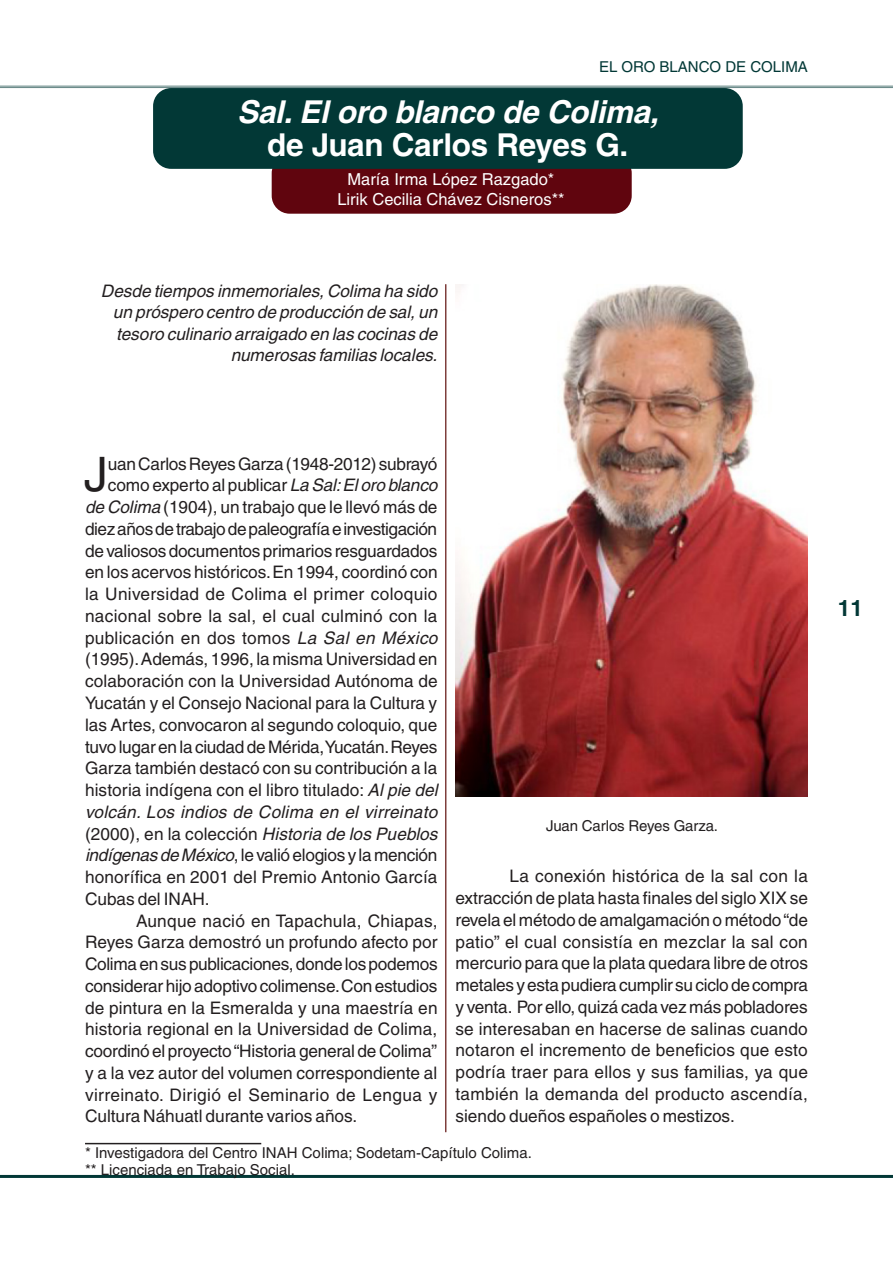
<style>
.page{position:relative;width:893px;height:1263px;background:#fff}
.page>*{position:absolute;margin:0;border:0;box-sizing:border-box;transform-origin:0 0}
.P1{font:47.55px "Helvetica";color:#231f20}
.TÌTULO{font:italic 700 31.5px "Helvetica";letter-spacing:-.01em;color:#fff}
.TÌTULO-2{font:700 31.5px "Helvetica";letter-spacing:-.01em;color:#fff}
.t1{font:700 22.5px "Helvetica";color:#023836}
.TEXTO{font:17.25px/21.8px "Helvetica";color:#231f20;text-align:justify}
.P1-2{font:17.25px "Helvetica";color:#231f20}
.SINSAN{font:italic 17.25px/21.5px "Helvetica";color:#231f20;text-align:right}
.P1-3{font:17.25px "Helvetica";letter-spacing:.02em;color:#231f20}
.P1-4{font:17.25px "Helvetica";letter-spacing:-.025em;color:#231f20}
.P1-5{font:italic 17.25px "Helvetica";letter-spacing:.015em;color:#231f20}
.P1-6{font:17.25px "Helvetica";letter-spacing:-.02em;color:#231f20}
.AUTOR{font:16.5px "Helvetica";color:#fff}
.PIE_PAG{font:15px "Helvetica";color:#231f20}
.t2{font:15px "Helvetica";color:#023836}
.s1{font-style:italic}
</style>
<div class="page">
<hr style="left:0;top:1175px;width:893px;height:3px;background:#023836">
<hr style="left:0;top:85px;width:893px;height:3px;background:#023836">
<div style="left:272px;top:155px;width:360px;height:59px;background:#60050e;border-radius:18px"></div>
<div style="left:153px;top:88px;width:590px;height:81px;background:#023836;border-radius:18px"></div>
<hr style="left:85px;top:1143px;width:176px;height:1px;background:#231f20">
<hr style="left:445px;top:284px;width:1px;height:848px;background:#7e3e3c">
<img style="left:456px;top:284px;width:352px;height:512px">
<p class="t2" style="left:599px;top:58px;width:210px">EL ORO BLANCO DE COLIMA</p>
<p class="TÌTULO" style="left:237px;top:93px;width:423px">Sal. El oro blanco de Colima,</p>
<p class="TÌTULO-2" style="left:267px;top:126px;width:363px">de Juan Carlos Reyes G.</p>
<p class="AUTOR" style="left:348px;top:170px;width:208px">María Irma López Razgado*</p>
<p class="AUTOR" style="left:337px;top:189px;width:229px">Lirik Cecilia Chávez Cisneros**</p>
<p class="SINSAN" style="left:101px;top:280px;width:338px">Desde tiempos inmemoriales, Colima ha sido un próspero centro de producción de sal, un tesoro culinario arraigado en las cocinas de numerosas familias locales.</p>
<p class="P1" style="left:84px;top:447px;width:25px">J</p>
<p class="P1-6" style="left:108px;top:454px;width:331px">uan Carlos Reyes Garza (1948-2012) subrayó</p>
<p class="P1-2" style="left:108px;top:475px;width:331px">como experto al publicar <span class="s1">La Sal: El oro blanco</span></p>
<p class="P1-2" style="left:85px;top:497px;width:354px"><span class="s1">de Colima</span> (1904), un trabajo que le llevó más de</p>
<p class="P1-4" style="left:85px;top:519px;width:354px">diez años de trabajo de paleografía e investigación</p>
<p class="P1-2" style="left:85px;top:541px;width:354px">de valiosos documentos primarios resguardados</p>
<p class="P1-2" style="left:85px;top:562px;width:354px">en los acervos históricos. En 1994, coordinó con</p>
<p class="P1-3" style="left:85px;top:584px;width:354px">la Universidad de Colima el primer coloquio</p>
<p class="P1-3" style="left:85px;top:606px;width:354px">nacional sobre la sal, el cual culminó con la</p>
<p class="P1-3" style="left:85px;top:628px;width:354px">publicación en dos tomos <span class="s1">La Sal en México</span></p>
<p class="P1-2" style="left:85px;top:649px;width:354px">(1995). Además, 1996, la misma Universidad en</p>
<p class="P1-2" style="left:85px;top:671px;width:354px">colaboración con la Universidad Autónoma de</p>
<p class="P1-2" style="left:85px;top:693px;width:354px">Yucatán y el Consejo Nacional para la Cultura y</p>
<p class="P1-2" style="left:85px;top:715px;width:354px">las Artes, convocaron al segundo coloquio, que</p>
<p class="P1-2" style="left:85px;top:736px;width:354px">tuvo lugar en la ciudad de Mérida, Yucatán. Reyes</p>
<p class="P1-2" style="left:85px;top:758px;width:354px">Garza también destacó con su contribución a la</p>
<p class="P1-2" style="left:85px;top:780px;width:354px">historia indígena con el libro titulado: <span class="s1">Al pie del</span></p>
<p class="P1-5" style="left:85px;top:802px;width:354px">volcán. Los indios de Colima en el virreinato</p>
<p class="P1-2" style="left:85px;top:823px;width:354px">(2000), en la colección <span class="s1">Historia de los Pueblos</span></p>
<p class="P1-2" style="left:85px;top:845px;width:354px"><span class="s1">indígenas de México</span>, le valió elogios y la mención</p>
<p class="P1-2" style="left:85px;top:867px;width:354px">honorífica en 2001 del Premio Antonio García</p>
<p class="P1-2" style="left:85px;top:889px;width:126px">Cubas del INAH.</p>
<p class="TEXTO" style="left:85px;top:909px;width:354px;text-indent:51px">Aunque nació en Tapachula, Chiapas, Reyes Garza demostró un profundo afecto por Colima en sus publicaciones, donde los podemos considerar hijo adoptivo colimense. Con estudios de pintura en la Esmeralda y una maestría en historia regional en la Universidad de Colima, coordinó el proyecto “Historia general de Colima” y a la vez autor del volumen correspondiente al virreinato. Dirigió el Seminario de Lengua y Cultura Náhuatl durante varios años.</p>
<p class="PIE_PAG" style="left:85px;top:1144px;width:448px">* Investigadora del Centro INAH Colima; Sodetam-Capítulo Colima.</p>
<p class="PIE_PAG" style="left:85px;top:1160px;width:211px">** Licenciada en Trabajo Social.</p>
<p class="PIE_PAG" style="left:546px;top:817px;width:173px">Juan Carlos Reyes Garza.</p>
<p class="TEXTO" style="left:455px;top:865px;width:354px;text-indent:54px">La conexión histórica de la sal con la extracción de plata hasta finales del siglo XIX se revela el método de amalgamación o método “de patio” el cual consistía en mezclar la sal con mercurio para que la plata quedara libre de otros metales y esta pudiera cumplir su ciclo de compra y venta. Por ello, quizá cada vez más pobladores se interesaban en hacerse de salinas cuando notaron el incremento de beneficios que esto podría traer para ellos y sus familias, ya que también la demanda del producto ascendía, siendo dueños españoles o mestizos.</p>
<h3 class="t1" style="left:838px;top:594px;width:27px">11</h3>
</div>
